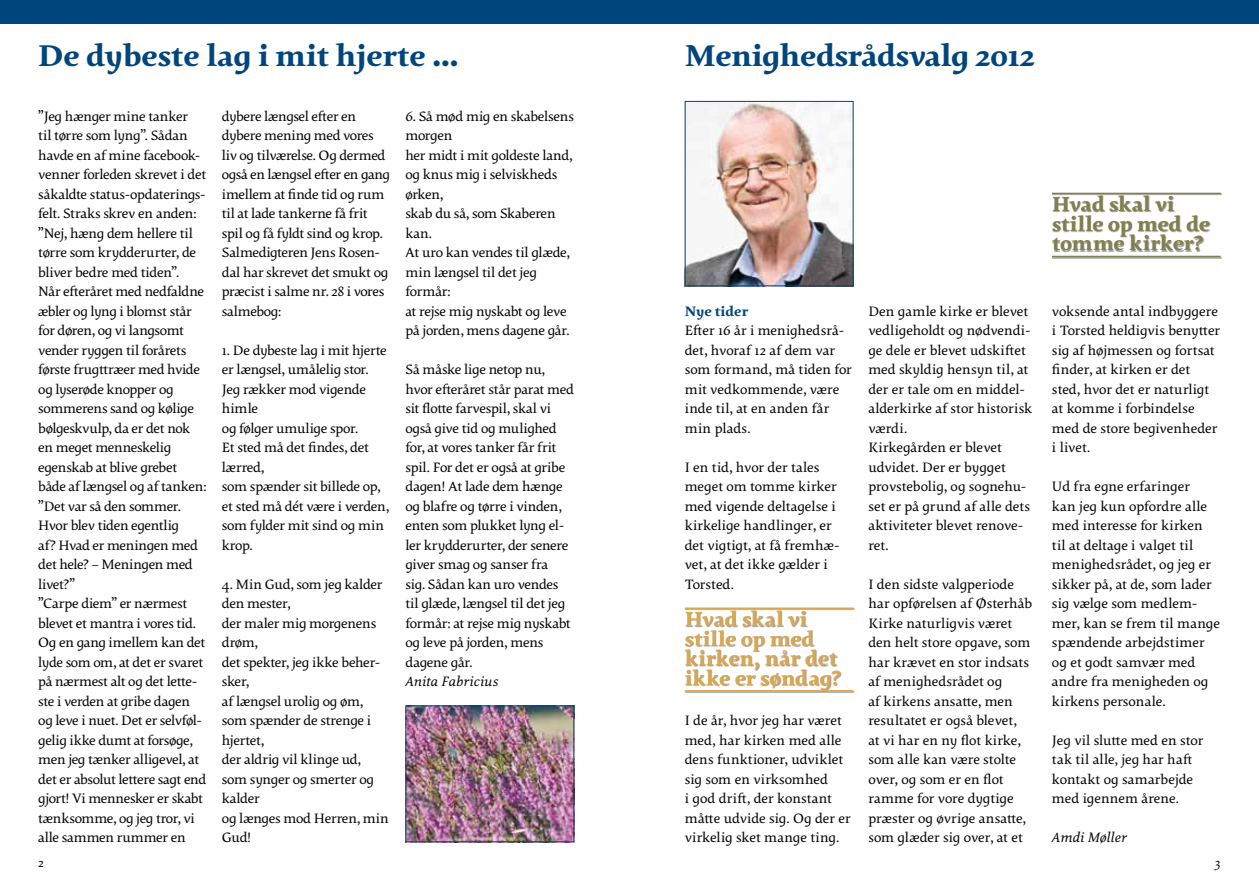
<style>
.page{position:relative;width:1259px;height:893px;background:#fff}
.page>*{position:absolute;margin:0;border:0;box-sizing:border-box;transform-origin:0 0}
.t1{font:700 33px "Pollen";letter-spacing:-.01em;color:#00457c}
.t2{font:700 22.5px/19.5px "Pollen";letter-spacing:.005em;color:#daa850}
.t3{font:700 22.5px/19.5px "Pollen";letter-spacing:-.005em;color:#7f814c}
.t4{font:15px/19.5px "Pollen";letter-spacing:-.015em;color:#000}
.t5{font:italic 15px "Pollen";color:#000}
.t6{font:700 15px "Pollen";color:#00457c}
.t7{font:13.5px "Pollen";color:#000}
</style>
<div class="page">
<div style="left:0;top:0;width:1259px;height:24px;background:#00457c"></div>
<img style="left:407px;top:708px;width:165px;height:132px">
<div style="left:405px;top:706px;width:169px;height:136px;border:1px solid #00457c"></div>
<img style="left:687px;top:103px;width:164px;height:181px">
<div style="left:685px;top:101px;width:168px;height:185px;border:1px solid #00457c"></div>
<div style="left:685px;top:608px;width:169px;height:84px;background:#000;opacity:.4"></div>
<hr style="left:685px;top:607px;width:168px;height:2px;background:#daa850">
<hr style="left:685px;top:690px;width:168px;height:1px;background:#daa850">
<div style="left:1052px;top:193px;width:169px;height:65px;background:#000;opacity:.4"></div>
<hr style="left:1052px;top:193px;width:168px;height:1px;background:#7f814c">
<hr style="left:1052px;top:256px;width:168px;height:1px;background:#7f814c">
<h1 class="t1" style="left:38px;top:34px;width:422px">De dybeste lag i mit hjerte ...</h1>
<h1 class="t1" style="left:685px;top:34px;width:352px">Menighedsrådsvalg 2012</h1>
<p class="t4" style="left:405px;top:106px;width:170px">6. Så mød mig en skabelsens morgen<br>her midt i mit goldeste land, og knus mig i selviskheds ørken,<br>skab du så, som Skaberen kan.<br>At uro kan vendes til glæde, min længsel til det jeg formår:<br>at rejse mig nyskabt og leve på jorden, mens dagene går.</p>
<p class="t4" style="left:405px;top:360px;width:170px">Så måske lige netop nu, hvor efteråret står parat med sit flotte farvespil, skal vi også give tid og mulighed for, at vores tanker får frit spil. For det er også at gribe dagen! At lade dem hænge og blafre og tørre i vinden, enten som plukket lyng el&shy;ler krydderurter, der senere giver smag og sanser fra<br>sig. Sådan kan uro vendes til glæde, længsel til det jeg formår: at rejse mig nyskabt og leve på jorden, mens dagene går.</p>
<p class="t5" style="left:405px;top:673px;width:95px">Anita Fabricius</p>
<p class="t4" style="left:38px;top:106px;width:170px">”Jeg hænger mine tanker<br>til tørre som lyng”. Sådan havde en af mine facebook&shy;venner forleden skrevet i det såkaldte status-opdaterings&shy;felt. Straks skrev en anden: ”Nej, hæng dem hellere til tørre som krydderurter, de bliver bedre med tiden”.<br>Når efteråret med nedfaldne æbler og lyng i blomst står for døren, og vi langsomt vender ryggen til forårets første frugttræer med hvide og lyserøde knopper og sommerens sand og kølige bølgeskvulp, da er det nok en meget menneskelig egenskab at blive grebet både af længsel og af tanken: ”Det var så den sommer.<br>Hvor blev tiden egentlig<br>af? Hvad er meningen med det hele? – Meningen med livet?”<br>”Carpe diem” er nærmest blevet et mantra i vores tid.<br>Og en gang imellem kan det lyde som om, at det er svaret på nærmest alt og det lette&shy;ste i verden at gribe dagen og leve i nuet. Det er selvføl&shy;gelig ikke dumt at forsøge, men jeg tænker alligevel, at det er absolut lettere sagt end gjort! Vi mennesker er skabt tænksomme, og jeg tror, vi alle sammen rummer en</p>
<p class="t4" style="left:222px;top:106px;width:170px">dybere længsel efter en dybere mening med vores liv og tilværelse. Og dermed også en længsel efter en gang imellem at finde tid og rum til at lade tankerne få frit spil og få fyldt sind og krop.<br>Salmedigteren Jens Rosen&shy;dal har skrevet det smukt og præcist i salme nr. 28 i vores salmebog:</p>
<p class="t6" style="left:685px;top:301px;width:65px">Nye tider</p>
<p class="t4" style="left:685px;top:321px;width:169px">Efter 16 år i menighedsrå&shy;det, hvoraf 12 af dem var som formand, må tiden for mit vedkommende, være inde til, at en anden får min plads.</p>
<p class="t4" style="left:685px;top:457px;width:156px">I en tid, hvor der tales meget om tomme kirker med vigende deltagelse i kirkelige handlinger, er det vigtigt, at få fremhæ&shy;vet, at det ikke gælder i<br>Torsted.</p>
<p class="t4" style="left:868px;top:301px;width:165px">Den gamle kirke er blevet vedligeholdt og nødvendi&shy;ge dele er blevet udskiftet med skyldig hensyn til, at der er tale om en middel&shy;alderkirke af stor historisk værdi.<br>Kirkegården er blevet udvidet. Der er bygget provstebolig, og sognehu&shy;set er på grund af alle dets aktiviteter blevet renove&shy;ret.</p>
<p class="t4" style="left:868px;top:574px;width:165px">I den sidste valgperiode har opførelsen af Østerhåb<br>Kirke naturligvis været den helt store opgave, som har krævet en stor indsats af menighedsrådet og<br>af kirkens ansatte, men resultatet er også blevet,<br>at vi har en ny flot kirke, som alle kan være stolte over, og som er en flot ramme for vore dygtige præster og øvrige ansatte, som glæder sig over, at et</p>
<p class="t4" style="left:222px;top:340px;width:169px">1. De dybeste lag i mit hjerte er længsel, umålelig stor.<br>Jeg rækker mod vigende himle<br>og følger umulige spor.<br>Et sted må det findes, det lærred,<br>som spænder sit billede op, et sted må dét være i verden, som fylder mit sind og min krop.</p>
<p class="t4" style="left:222px;top:574px;width:168px">4. Min Gud, som jeg kalder den mester,<br>der maler mig morgenens drøm,<br>det spekter, jeg ikke beher&shy;sker,<br>af længsel urolig og øm, som spænder de strenge i hjertet,<br>der aldrig vil klinge ud, som synger og smerter og kalder<br>og længes mod Herren, min<br>Gud!</p>
<h2 class="t2" style="left:685px;top:609px;width:158px">Hvad skal vi stille op med kirken, når det ikke er søndag?</h2>
<p class="t4" style="left:685px;top:711px;width:168px">I de år, hvor jeg har været med, har kirken med alle dens funktioner, udviklet sig som en virksomhed<br>i god drift, der konstant måtte udvide sig. Og der er virkelig sket mange ting.</p>
<h2 class="t3" style="left:1052px;top:195px;width:159px">Hvad skal vi stille op med de tomme kirker?</h2>
<p class="t4" style="left:1052px;top:301px;width:170px">voksende antal indbyggere i Torsted heldigvis benytter sig af højmessen og fortsat finder, at kirken er det sted, hvor det er naturligt at komme i forbindelse med de store begivenheder i livet.</p>
<p class="t4" style="left:1052px;top:477px;width:169px">Ud fra egne erfaringer<br>kan jeg kun opfordre alle med interesse for kirken til at deltage i valget til menighedsrådet, og jeg er sikker på, at de, som lader sig vælge som medlem&shy;mer, kan se frem til mange spændende arbejdstimer og et godt samvær med andre fra menigheden og kirkens personale.</p>
<p class="t4" style="left:1052px;top:730px;width:153px">Jeg vil slutte med en stor tak til alle, jeg har haft kontakt og samarbejde med igennem årene.</p>
<p class="t5" style="left:1052px;top:829px;width:77px">Amdi Møller</p>
<p class="t7" style="left:38px;top:854px;width:7px">2</p>
<p class="t7" style="left:1215px;top:854px;width:7px">3</p>
</div>
